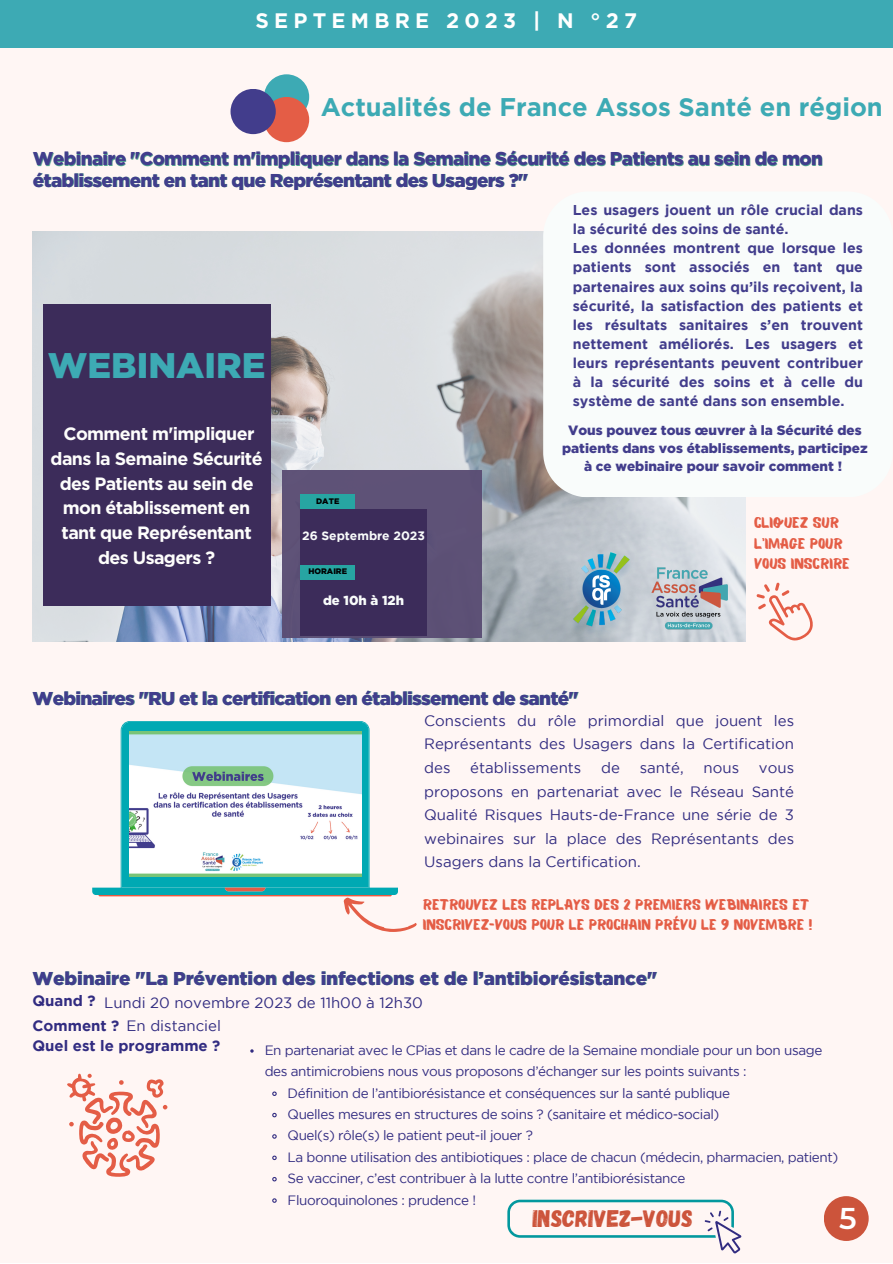
<style>
.page{position:relative;width:893px;height:1264px;background:#fff}
.page>*{position:absolute;margin:0;border:0;box-sizing:border-box;transform-origin:0 0}
.t1{font:900 35.55px "Gotham";color:#3daab4}
.t2{font:600 30px "Montserrat";color:#fff}
.t3{font:700 25.5px "Gotham";color:#3daab4}
.t4{font:24px "Gagalin";color:#cc543b}
.t5{font:700 21px "Gotham";letter-spacing:.25em;color:#fff}
.t6{font:900 18.6px/21.3px "Gotham";letter-spacing:-.03em;color:#423d8c}
.t7{font:900 18.6px "Gotham";color:#423d8c}
.t8{font:700 17.85px/24.9px "Gotham";letter-spacing:-.035em;color:#fefefc;text-align:center}
.t9{font:15px/23.5px "Gotham";color:#322c81;text-align:justify}
.t10{font:15px "Balmy";color:#e45d46}
.t11{font:700 15px "Gotham";color:#322c81}
.t12{font:700 14.25px/19px "Gotham";color:#423d8c}
.t13{font:13.5px/21.3px "Gotham";letter-spacing:-.03em;color:#322c81}
.t14{font:900 13.5px/18px "Gotham";color:#423d8c;text-align:center}
.t15{font:900 13.05px "Gotham";color:#f9fcfb}
.t16{font:700 12.15px "Gotham";color:#f9fcfb}
.t17{font:900 7.95px "Gotham";color:#000}
</style>
<div class="page">
<div style="left:0;top:0;width:892px;height:1262px;background:#fff6f4"></div>
<div style="left:0;top:0;width:892px;height:47px;background:#3daab4"></div>
<div style="left:264px;top:74px;width:45px;height:46px;background:#3daab4;border-radius:50%"></div>
<div style="left:264px;top:97px;width:45px;height:45px;background:#e45d46;border-radius:50%"></div>
<div style="left:230px;top:89px;width:46px;height:45px;background:#423d8c;border-radius:50%"></div>
<div style="left:823px;top:1196px;width:45px;height:44px;background:#cc543b;border-radius:50%"></div>
<svg style="left:756px;top:582px;width:57px;height:58px"></svg>
<img style="left:33px;top:232px;width:712px;height:409px">
<div style="left:43px;top:304px;width:227px;height:302px;background:#3c2c5a"></div>
<div style="left:282px;top:470px;width:199px;height:167px;background:#5e5277"></div>
<div style="left:300px;top:509px;width:126px;height:126px;background:#3c2c5a"></div>
<div style="left:300px;top:495px;width:55px;height:14px;background:#27a5a2"></div>
<div style="left:300px;top:565px;width:55px;height:14px;background:#27a5a2"></div>
<div style="left:543px;top:191px;width:349px;height:306px;background:#f9fcfb;border-radius:45px"></div>
<img style="left:604px;top:636px;width:9px;height:4px">
<img style="left:604px;top:630px;width:20px;height:6px">
<img style="left:577px;top:630px;width:27px;height:11px">
<img style="left:564px;top:602px;width:34px;height:36px">
<img style="left:589px;top:551px;width:9px;height:4px">
<img style="left:578px;top:555px;width:20px;height:4px">
<img style="left:598px;top:549px;width:27px;height:10px">
<img style="left:604px;top:552px;width:34px;height:12px">
<img style="left:566px;top:559px;width:70px;height:71px">
<svg style="left:592px;top:575px;width:18px;height:29px"></svg>
<img style="left:634px;top:564px;width:105px;height:71px">
<svg style="left:250px;top:1049px;width:4px;height:3px"></svg>
<svg style="left:272px;top:1091px;width:5px;height:5px"></svg>
<svg style="left:272px;top:1112px;width:5px;height:6px"></svg>
<svg style="left:272px;top:1134px;width:5px;height:5px"></svg>
<svg style="left:272px;top:1155px;width:5px;height:5px"></svg>
<svg style="left:272px;top:1177px;width:5px;height:5px"></svg>
<svg style="left:272px;top:1198px;width:5px;height:5px"></svg>
<svg style="left:67px;top:1073px;width:100px;height:103px"></svg>
<svg style="left:507px;top:1199px;width:234px;height:54px"></svg>
<svg style="left:98px;top:721px;width:319px;height:211px"></svg>
<p class="t5" style="left:255px;top:9px;width:383px">SEPTEMBRE 2023 | N °27</p>
<p class="t3" style="left:321px;top:97px;width:563px">Actualités de France Assos Santé en région</p>
<p class="t6" style="left:33px;top:147px;width:791px">Webinaire "Comment m'impliquer dans la Semaine Sécurité des Patients au sein de mon établissement en tant que Représentant des Usagers ?"</p>
<p class="t1" style="left:48px;top:345px;width:219px">WEBINAIRE</p>
<p class="t8" style="left:51px;top:420px;width:213px">Comment m'impliquer dans la Semaine Sécurité des Patients au sein de mon établissement en tant que Représentant des Usagers ?</p>
<p class="t17" style="left:316px;top:496px;width:25px">DATE</p>
<p class="t16" style="left:302px;top:531px;width:124px">26 Septembre 2023</p>
<p class="t17" style="left:308px;top:566px;width:40px">HORAIRE</p>
<p class="t15" style="left:323px;top:593px;width:82px">de 10h à 12h</p>
<p class="t12" style="left:572px;top:201px;width:292px">Les usagers jouent un rôle crucial dans la sécurité des soins de santé.</p>
<p class="t12" style="left:572px;top:240px;width:292px;text-align:justify">Les données montrent que lorsque les patients sont associés en tant que partenaires aux soins qu’ils reçoivent, la sécurité, la satisfaction des patients et les résultats sanitaires s’en trouvent nettement améliorés. Les usagers et leurs représentants peuvent contribuer à la sécurité des soins et à celle du système de santé dans son ensemble.</p>
<p class="t14" style="left:562px;top:421px;width:307px">Vous pouvez tous œuvrer à la Sécurité des patients dans vos établissements, participez à ce webinaire pour savoir comment !</p>
<p class="t10" style="left:754px;top:517px;width:86px">CLIQUEZ SUR</p>
<p class="t10" style="left:754px;top:537px;width:90px">L'IMAGE POUR</p>
<p class="t10" style="left:754px;top:557px;width:97px">VOUS INSCRIRE</p>
<p class="t6" style="left:33px;top:687px;width:547px">Webinaires "RU et la certification en établissement de santé"</p>
<p class="t9" style="left:424px;top:709px;width:371px">Conscients du rôle primordial que jouent les Représentants des Usagers dans la Certification des</p>
<p class="t9" style="left:470px;top:757px;width:113px">établissements</p>
<p class="t9" style="left:601px;top:757px;width:20px">de</p>
<p class="t9" style="left:639px;top:757px;width:45px">santé,</p>
<p class="t9" style="left:703px;top:757px;width:37px">nous</p>
<p class="t9" style="left:424px;top:757px;width:371px;text-indent:335px">vous proposons en partenariat avec le Réseau Santé Qualité Risques Hauts-de-France une série de 3 webinaires sur la place des Représentants des Usagers dans la Certification.</p>
<p class="t10" style="left:423px;top:898px;width:388px">RETROUVEZ LES REPLAYS DES 2 PREMIERS WEBINAIRES ET</p>
<p class="t10" style="left:423px;top:918px;width:391px">INSCRIVEZ-VOUS POUR LE PROCHAIN PRÉVU LE 9 NOVEMBRE !</p>
<p class="t7" style="left:33px;top:967px;width:626px">Webinaire "La Prévention des infections et de l’antibiorésistance"</p>
<p class="t11" style="left:33px;top:995px;width:65px">Quand ?</p>
<p class="t11" style="left:33px;top:1019px;width:88px">Comment ?</p>
<p class="t11" style="left:33px;top:1039px;width:189px">Quel est le programme ?</p>
<p class="t13" style="left:265px;top:1040px;width:559px">En partenariat avec le CPias et dans le cadre de la Semaine mondiale pour un bon usage des antimicrobiens nous vous proposons d’échanger sur les points suivants :</p>
<p class="t13" style="left:287px;top:1083px;width:444px">Définition de l’antibiorésistance et conséquences sur la santé publique</p>
<p class="t13" style="left:287px;top:1104px;width:433px">Quelles mesures en structures de soins ? (sanitaire et médico-social)</p>
<p class="t13" style="left:287px;top:1125px;width:247px">Quel(s) rôle(s) le patient peut-il jouer ?</p>
<p class="t13" style="left:287px;top:1147px;width:552px">La bonne utilisation des antibiotiques : place de chacun (médecin, pharmacien, patient)</p>
<p class="t13" style="left:287px;top:1168px;width:399px">Se vacciner, c’est contribuer à la lutte contre l’antibiorésistance</p>
<p class="t13" style="left:287px;top:1189px;width:190px">Fluoroquinolones : prudence !</p>
<p class="t9" style="left:104px;top:991px;width:320px">Lundi 20 novembre 2023 de 11h00 à 12h30</p>
<p class="t9" style="left:126px;top:1015px;width:96px">En distanciel</p>
<p class="t2" style="left:839px;top:1200px;width:19px">5</p>
<p class="t4" style="left:532px;top:1202px;width:162px">INSCRIVEZ-VOUS</p>
</div>
